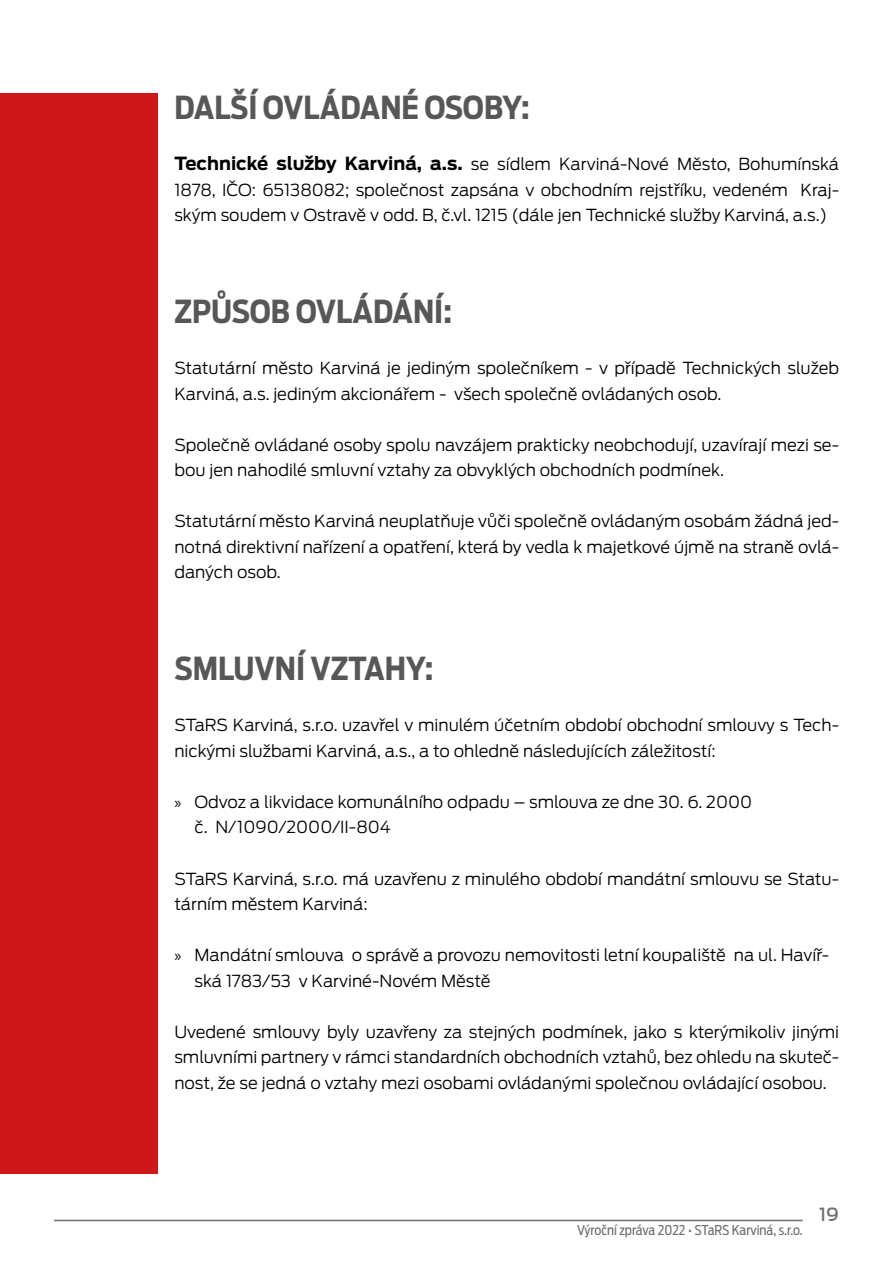
<style>
.page{position:relative;width:893px;height:1263px;background:#fff}
.page>*{position:absolute;margin:0;border:0;box-sizing:border-box;transform-origin:0 0}
.t1{font:700 31.5px "Ford Antenna Cond";color:#575756}
.t2{font:500 18px "Ford Antenna";color:#706f6f}
.t3{font:300 16.5px/25.5px "Ford Antenna";color:#000}
.t4{font:13.5px "Ford Antenna Cond";color:#706f6f}
.s1{font-weight:700;font-size:18px}
.s2{font-family:"Myriad Pro";font-weight:400}
</style>
<div class="page">
<hr style="left:54px;top:1220px;width:749px;height:1px;background:#706f6f">
<div style="left:0;top:94px;width:157px;height:1080px;background:#cd1719"></div>
<h1 class="t1" style="left:174px;top:79px;width:357px">DALŠÍ OVLÁDANÉ OSOBY:</h1>
<p class="t3" style="left:174px;top:149px;width:666px;text-align:justify"><span class="s1">Technické služby Karviná, a.s.</span> se sídlem Karviná-Nové Město, Bohumínská 1878, IČO: 65138082; společnost zapsána v obchodním rejstříku, vedeném Kraj&shy;ským soudem v Ostravě v odd. B, č.vl. 1215 (dále jen Technické služby Karviná, a.s.)</p>
<h1 class="t1" style="left:174px;top:283px;width:279px">ZPŮSOB OVLÁDÁNÍ:</h1>
<p class="t3" style="left:174px;top:353px;width:666px">Statutární město Karviná je jediným společníkem - v případě Technických služeb<br>Karviná, a.s. jediným akcionářem - všech společně ovládaných osob.</p>
<p class="t3" style="left:174px;top:430px;width:666px">Společně ovládané osoby spolu navzájem prakticky neobchodují, uzavírají mezi se&shy;bou jen nahodilé smluvní vztahy za obvyklých obchodních podmínek.</p>
<p class="t3" style="left:174px;top:507px;width:666px;text-align:justify">Statutární město Karviná neuplatňuje vůči společně ovládaným osobám žádná jed&shy;notná direktivní nařízení a opatření, která by vedla k majetkové újmě na straně ovlá&shy;daných osob.</p>
<h1 class="t1" style="left:174px;top:641px;width:261px">SMLUVNÍ VZTAHY:</h1>
<p class="t3" style="left:174px;top:711px;width:666px">STaRS Karviná, s.r.o. uzavřel v minulém účetním období obchodní smlouvy s Tech&shy;nickými službami Karviná, a.s., a to ohledně následujících záležitostí:</p>
<p class="t3" style="left:195px;top:787px;width:559px;text-indent:-20px"><span class="s2">»</span> Odvoz a likvidace komunálního odpadu – smlouva ze dne 30. 6. 2000 č. N/1090/2000/II-804</p>
<p class="t3" style="left:174px;top:864px;width:666px">STaRS Karviná, s.r.o. má uzavřenu z minulého období mandátní smlouvu se Statu&shy;tárním městem Karviná:</p>
<p class="t3" style="left:195px;top:940px;width:636px;text-indent:-20px"><span class="s2">»</span> Mandátní smlouva o správě a provozu nemovitosti letní koupaliště na ul. Havíř&shy;ská 1783/53 v Karviné-Novém Městě</p>
<p class="t3" style="left:174px;top:1017px;width:666px;text-align:justify">Uvedené smlouvy byly uzavřeny za stejných podmínek, jako s kterýmikoliv jinými smluvními partnery v rámci standardních obchodních vztahů, bez ohledu na skuteč&shy;nost, že se jedná o vztahy mezi osobami ovládanými společnou ovládající osobou.</p>
<p class="t4" style="left:577px;top:1218px;width:227px">Výroční zpráva 2022 • STaRS Karviná, s.r.o.</p>
<p class="t2" style="left:819px;top:1199px;width:21px">19</p>
</div>
